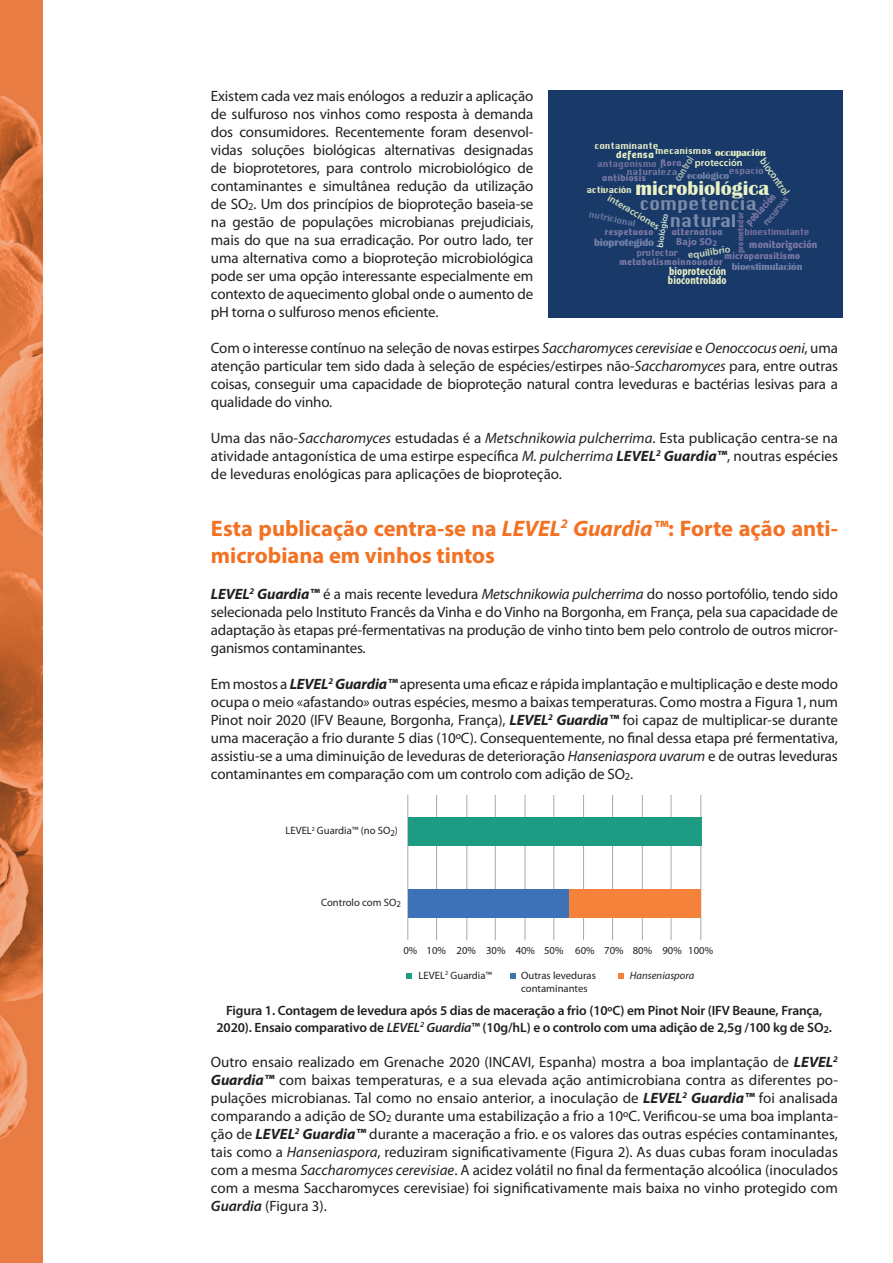
<style>
.page{position:relative;width:893px;height:1263px;background:#fff}
.page>*{position:absolute;margin:0;border:0;box-sizing:border-box;transform-origin:0 0}
.t1{font:700 22.5px/27px "Myriad Pro";color:#f37122}
.t2{font:700 20.4px "Britannic";color:#e8f0c6}
.t3{font:16.95px/17.1px "Krungthep";letter-spacing:-.01em;color:#7c8ba8}
.t4{font:15px/18px "Myriad Pro";letter-spacing:-.01em;color:#231f20;text-align:justify}
.t5{font:600 13.5px/16.2px "Myriad Pro";letter-spacing:-.01em;color:#231f20;text-align:center}
.t6{font:700 condensed 11.85px "Myriad Pro";letter-spacing:.005em;color:#e8f0c6}
.t7{font:700 10.95px "Britannic";letter-spacing:-.005em;color:#7584a9}
.t8{font:600 10.95px "Myriad Pro";color:#cfdfbf;scale:.87 1}
.t9{font:600 10.95px "Myriad Pro";color:#b1c0b5;scale:.82 1}
.t10{font:10.65px/12.8px "Myriad Pro";color:#231f20}
.t11{font:italic 10.65px "Myriad Pro";color:#231f20}
.t12{font:700 10.65px "Bree";color:#7c7aa5;scale:.81 1}
.t13{font:700 10.2px "Britannic";letter-spacing:-.005em;color:#7584a9}
.t14{font:700 10.2px "Bree";letter-spacing:.02em;color:#7c7aa5}
.t15{font:600 10.2px "Myriad Pro";letter-spacing:.005em;color:#e8f0c6}
.t16{font:700 10.2px "Britannic";letter-spacing:-.005em;color:#e8f0c6}
.t17{font:700 10.2px "Bree";letter-spacing:.06em;color:#e8f0c6}
.t18{font:700 10.2px "Myriad Pro";letter-spacing:.01em;color:#7c7aa5}
.t19{font:600 9.9px "Myriad Pro";color:#cfdfbf}
.t20{font:700 9.3px "Bree";letter-spacing:.055em;color:#7c7aa5}
.t21{font:700 condensed 9.3px "Myriad Pro";letter-spacing:.025em;color:#76739e}
.t22{font:8.55px "Krungthep";letter-spacing:-.005em;color:#76799f}
.t23{font:8.55px "Krungthep";letter-spacing:-.005em;color:#e8f0c6}
.t24{font:8.55px "Krungthep";letter-spacing:-.045em;color:#76739e}
.t25{font:8.55px "Krungthep";letter-spacing:-.005em;color:#76739e}
.t26{font:8.55px "Krungthep";letter-spacing:-.035em;color:#e8f0c6}
.t27{font:8.55px "Krungthep";letter-spacing:-.045em;color:#76799f}
.t28{font:8.4px "Krungthep";color:#63779d}
.t29{font:600 8.4px "Myriad Pro";color:#d9eadc}
.s1{font-style:italic}
.s2{font-weight:700;font-style:italic}
.s3{font-weight:600;font-style:italic}
</style>
<div class="page">
<img style="left:0;top:0;width:43px;height:1263px">
<hr style="left:407px;top:795px;width:1px;height:145px;background:#a8a9ad">
<hr style="left:436px;top:795px;width:1px;height:145px;background:#a8a9ad">
<hr style="left:466px;top:795px;width:1px;height:145px;background:#a8a9ad">
<hr style="left:495px;top:795px;width:1px;height:145px;background:#a8a9ad">
<hr style="left:525px;top:795px;width:1px;height:145px;background:#a8a9ad">
<hr style="left:553px;top:795px;width:1px;height:145px;background:#a8a9ad">
<hr style="left:583px;top:795px;width:1px;height:145px;background:#a8a9ad">
<hr style="left:612px;top:795px;width:1px;height:145px;background:#a8a9ad">
<hr style="left:642px;top:795px;width:1px;height:145px;background:#a8a9ad">
<hr style="left:671px;top:795px;width:1px;height:145px;background:#a8a9ad">
<hr style="left:700px;top:795px;width:1px;height:145px;background:#a8a9ad">
<div style="left:408px;top:817px;width:294px;height:28px;background:#1d9c83"></div>
<div style="left:408px;top:889px;width:161px;height:29px;background:#3d71b8"></div>
<div style="left:569px;top:889px;width:131px;height:29px;background:#f4823b"></div>
<svg style="left:510px;top:973px;width:6px;height:5px"></svg>
<svg style="left:406px;top:973px;width:6px;height:5px"></svg>
<svg style="left:618px;top:973px;width:6px;height:5px"></svg>
<div style="left:549px;top:90px;width:294px;height:228px;background:#193969"></div>
<p class="t4" style="left:211px;top:86px;width:324px">Existem cada vez mais enólogos a reduzir a aplicação de sulfuroso nos vinhos como resposta à demanda dos consumidores. Recentemente foram desenvol&shy;vidas soluções biológicas alternativas designadas de bioprotetores, para controlo microbiológico de contaminantes e simultânea redução da utilização de SO<sub>2</sub>. Um dos princípios de bioproteção baseia-se na gestão de populações microbianas prejudiciais, mais do que na sua erradicação. Por outro lado, ter uma alternativa como a bioproteção microbiológica pode ser uma opção interessante especialmente em contexto de aquecimento global onde o aumento de pH torna o sulfuroso menos eficiente.</p>
<p class="t4" style="left:211px;top:338px;width:629px">Com o interesse contínuo na seleção de novas estirpes <span class="s1">Saccharomyces cerevisiae</span> e <span class="s1">Oenoccocus oeni</span>, uma atenção particular tem sido dada à seleção de espécies/estirpes não-<span class="s1">Saccharomyces</span> para, entre outras coisas, conseguir uma capacidade de bioproteção natural contra leveduras e bactérias lesivas para a qualidade do vinho.</p>
<p class="t4" style="left:211px;top:428px;width:629px">Uma das não-<span class="s1">Saccharomyces</span> estudadas é a <span class="s1">Metschnikowia pulcherrima</span>. Esta publicação centra-se na atividade antagonística de uma estirpe específica <span class="s1">M. pulcherrima</span> <span class="s2">LEVEL</span><sup>2</sup> <span class="s2">Guardia™</span>, noutras espécies de leveduras enológicas para aplicações de bioproteção.</p>
<h1 class="t1" style="left:211px;top:514px;width:629px">Esta publicação centra-se na <span class="s1">LEVEL</span><sup>2</sup> <span class="s1">Guardia™</span>: Forte ação anti&shy;microbiana em vinhos tintos</h1>
<p class="t4" style="left:211px;top:584px;width:629px"><span class="s2">LEVEL</span><sup>2</sup> <span class="s2">Guardia™</span> é a mais recente levedura <span class="s1">Metschnikowia pulcherrima</span> do nosso portofólio, tendo sido selecionada pelo Instituto Francês da Vinha e do Vinho na Borgonha, em França, pela sua capacidade de adaptação às etapas pré-fermentativas na produção de vinho tinto bem pelo controlo de outros micror&shy;ganismos contaminantes.</p>
<p class="t4" style="left:211px;top:674px;width:629px">Em mostos a <span class="s2">LEVEL</span><sup>2</sup> <span class="s2">Guardia™</span> apresenta uma eficaz e rápida implantação e multiplicação e deste modo ocupa o meio «afastando» outras espécies, mesmo a baixas temperaturas. Como mostra a Figura 1, num Pinot noir 2020 (IFV Beaune, Borgonha, França), <span class="s2">LEVEL</span><sup>2</sup> <span class="s2">Guardia™</span> foi capaz de multiplicar-se durante uma maceração a frio durante 5 dias (10ºC). Consequentemente, no final dessa etapa pré fermentativa, assistiu-se a uma diminuição de leveduras de deterioração <span class="s1">Hanseniaspora uvarum</span> e de outras leveduras contaminantes em comparação com um controlo com adição de SO<sub>2</sub>.</p>
<p class="t23" style="left:594px;top:141px;width:65px">contaminante</p>
<p class="t23" style="left:655px;top:146px;width:58px">mecanismos</p>
<p class="t15" style="left:695px;top:156px;width:49px">protección</p>
<p class="t16" style="left:715px;top:147px;width:52px">occupación</p>
<p class="t13" style="left:687px;top:170px;width:44px">ecológico</p>
<p class="t17" style="left:616px;top:148px;width:39px">defensa</p>
<p class="t9" style="left:671px;top:177px;width:35px;rotate:-58deg">control</p>
<p class="t8" style="left:768px;top:155px;width:50px;rotate:54deg">biocontrol</p>
<p class="t20" style="left:660px;top:157px;width:22px">flora</p>
<p class="t25" style="left:597px;top:159px;width:61px">antagonismo</p>
<p class="t22" style="left:729px;top:166px;width:37px">espacio</p>
<p class="t22" style="left:627px;top:167px;width:52px">naturaleza</p>
<p class="t20" style="left:602px;top:172px;width:45px">antibiosis</p>
<h2 class="t2" style="left:635px;top:177px;width:135px">microbiológica</h2>
<p class="t3" style="left:670px;top:195px;width:88px;text-indent:-30px">competencia natural</p>
<p class="t26" style="left:586px;top:185px;width:47px">activación</p>
<p class="t28" style="left:590px;top:209px;width:49px;rotate:12deg">nutricional</p>
<p class="t12" style="left:743px;top:219px;width:50px;rotate:-48deg">población</p>
<p class="t19" style="left:612px;top:191px;width:60px;rotate:31deg">interacciones</p>
<p class="t22" style="left:761px;top:221px;width:36px;rotate:-51deg">recursos</p>
<p class="t21" style="left:734px;top:253px;width:42px;rotate:-90deg">prometedor</p>
<p class="t29" style="left:655px;top:247px;width:36px;rotate:-81deg">biológico</p>
<p class="t20" style="left:672px;top:226px;width:52px">alternativa</p>
<p class="t24" style="left:745px;top:227px;width:66px">bioestimulante</p>
<p class="t20" style="left:605px;top:227px;width:50px">respetuoso</p>
<p class="t18" style="left:676px;top:235px;width:42px">Bajo SO<sub>2</sub></p>
<p class="t7" style="left:594px;top:236px;width:62px">bioprotegido</p>
<p class="t14" style="left:749px;top:238px;width:70px">monitorización</p>
<p class="t19" style="left:687px;top:249px;width:44px;rotate:-8deg">equilibrio</p>
<p class="t27" style="left:636px;top:248px;width:43px">protector</p>
<p class="t20" style="left:724px;top:251px;width:77px">microparasitismo</p>
<p class="t20" style="left:619px;top:256px;width:105px">metabolismoinnovador</p>
<p class="t13" style="left:732px;top:261px;width:72px">bioestimulación</p>
<p class="t6" style="left:669px;top:264px;width:59px">bioprotección</p>
<p class="t6" style="left:668px;top:273px;width:60px">biocontrolado</p>
<p class="t10" style="left:285px;top:824px;width:114px">LEVEL<sup>2</sup> Guardia™ (no SO<sub>2</sub>)</p>
<p class="t10" style="left:321px;top:895px;width:82px">Controlo com SO<sub>2</sub></p>
<p class="t10" style="left:403px;top:944px;width:311px">0% 10% 20% 30% 40% 50% 60% 70% 80% 90% 100%</p>
<p class="t10" style="left:419px;top:969px;width:75px">LEVEL<sup>2</sup> Guardia™</p>
<p class="t11" style="left:630px;top:969px;width:66px">Hanseniaspora</p>
<p class="t5" style="left:217px;top:1002px;width:617px">Figura 1. Contagem de levedura após 5 dias de maceração a frio (10ºC) em Pinot Noir (IFV Beaune, França,<br>2020). Ensaio comparativo de <span class="s1">LEVEL</span><sup>2</sup> <span class="s1">Guardia</span>™ (10g/hL) e o controlo com uma adição de 2,5g /100 kg de SO<sub>2</sub>.</p>
<p class="t10" style="left:521px;top:969px;width:76px">Outras leveduras contaminantes</p>
<p class="t4" style="left:211px;top:1052px;width:629px">Outro ensaio realizado em Grenache 2020 (INCAVI, Espanha) mostra a boa implantação de <span class="s2">LEVEL</span><sup>2<br></sup><span class="s2">Guardia™</span> com baixas temperaturas, e a sua elevada ação antimicrobiana contra as diferentes po&shy;pulações microbianas. Tal como no ensaio anterior, a inoculação de <span class="s2">LEVEL</span><sup>2</sup> <span class="s2">Guardia™</span> foi analisada comparando a adição de SO<sub>2</sub> durante uma estabilização a frio a 10ºC. Verificou-se uma boa implanta&shy;ção de <span class="s2">LEVEL</span><sup>2</sup> <span class="s2">Guardia™</span> durante a maceração a frio. e os valores das outras espécies contaminantes, tais como a <span class="s1">Hanseniaspora</span>, reduziram significativamente (Figura 2). As duas cubas foram inoculadas com a mesma <span class="s1">Saccharomyces cerevisiae</span>. A acidez volátil no final da fermentação alcoólica (inoculados com a mesma Saccharomyces cerevisiae) foi significativamente mais baixa no vinho protegido com <span class="s3">Guardia</span> (Figura 3).</p>
</div>
